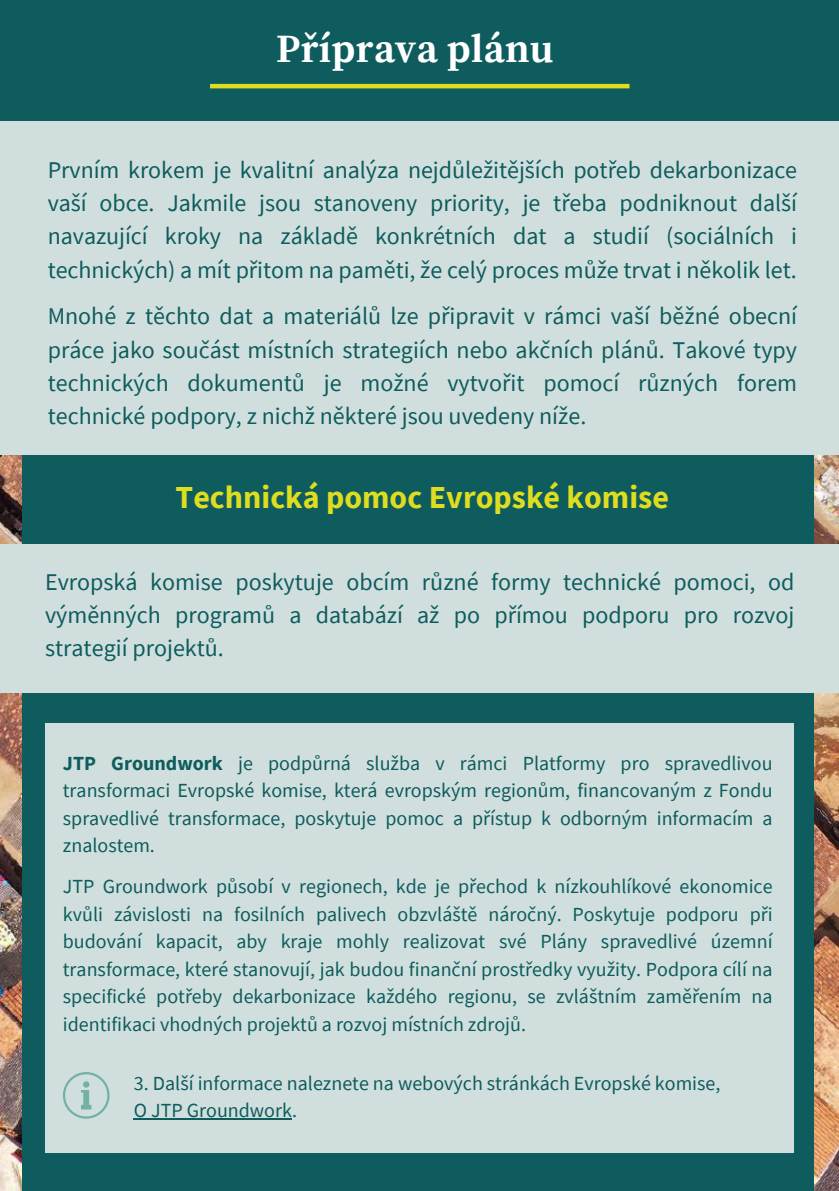
<style>
.page{position:relative;width:839px;height:1191px;background:#fff}
.page>*{position:absolute;margin:0;border:0;box-sizing:border-box;transform-origin:0 0}
.t1{font:700 40px "Source Serif Pro";color:#fff}
.t2{font:700 32px "Source Sans Pro";color:#dedd1f}
.t3{font:24px/33.4px "Source Sans Pro";color:#0e5c5d;text-align:justify}
.t4{font:20px/27.4px "Source Sans Pro";color:#0e5c5d;text-align:justify}
.s1{font-weight:700}
</style>
<div class="page">
<img style="left:0;top:454px;width:838px;height:737px">
<div style="left:0;top:0;width:838px;height:121px;background:#0e5c5d"></div>
<div style="left:22px;top:254px;width:791px;height:937px;background:#0e5c5d"></div>
<hr style="left:210px;top:84px;width:419px;height:4px;background:#dedd1f">
<div style="left:0;top:121px;width:838px;height:333px;background:#d0dfdd"></div>
<div style="left:45px;top:724px;width:748px;height:429px;background:#d0dfdd"></div>
<div style="left:0;top:545px;width:838px;height:148px;background:#d0dfdd"></div>
<svg style="left:63px;top:1072px;width:46px;height:47px"></svg>
<hr style="left:134px;top:1118px;width:158px;height:2px;background:#0e5c5d">
<h1 class="t1" style="left:276px;top:26px;width:279px">Příprava plánu</h1>
<p class="t3" style="left:48px;top:152px;width:751px">Prvním krokem je kvalitní analýza nejdůležitějších potřeb dekarbonizace vaší obce. Jakmile jsou stanoveny priority, je třeba podniknout další navazující kroky na základě konkrétních dat a studií (sociálních i technických) a mít přitom na paměti, že celý proces může trvat i několik let.</p>
<p class="t3" style="left:48px;top:299px;width:751px">Mnohé z těchto dat a materiálů lze připravit v rámci vaší běžné obecní práce jako součást místních strategiích nebo akčních plánů. Takové typy technických dokumentů je možné vytvořit pomocí různých forem technické podpory, z nichž některé jsou uvedeny níže.</p>
<h2 class="t2" style="left:175px;top:477px;width:495px">Technická pomoc Evropské komise</h2>
<p class="t3" style="left:45px;top:565px;width:751px">Evropská komise poskytuje obcím různé formy technické pomoci, od výměnných programů a databází až po přímou podporu pro rozvoj strategií projektů.</p>
<p class="t4" style="left:63px;top:749px;width:711px"><span class="s1">JTP Groundwork</span> je podpůrná služba v rámci Platformy pro spravedlivou transformaci Evropské komise, která evropským regionům, financovaným z Fondu spravedlivé transformace, poskytuje pomoc a přístup k odborným informacím a znalostem.</p>
<p class="t4" style="left:63px;top:872px;width:711px">JTP Groundwork působí v regionech, kde je přechod k nízkouhlíkové ekonomice kvůli závislosti na fosilních palivech obzvláště náročný. Poskytuje podporu při budování kapacit, aby kraje mohly realizovat své Plány spravedlivé územní transformace, které stanovují, jak budou finanční prostředky využity. Podpora cílí na specifické potřeby dekarbonizace každého regionu, se zvláštním zaměřením na identifikaci vhodných projektů a rozvoj místních zdrojů.</p>
<p class="t4" style="left:134px;top:1069px;width:588px">3. Další informace naleznete na webových stránkách Evropské komise,<br>O JTP Groundwork.</p>
</div>
